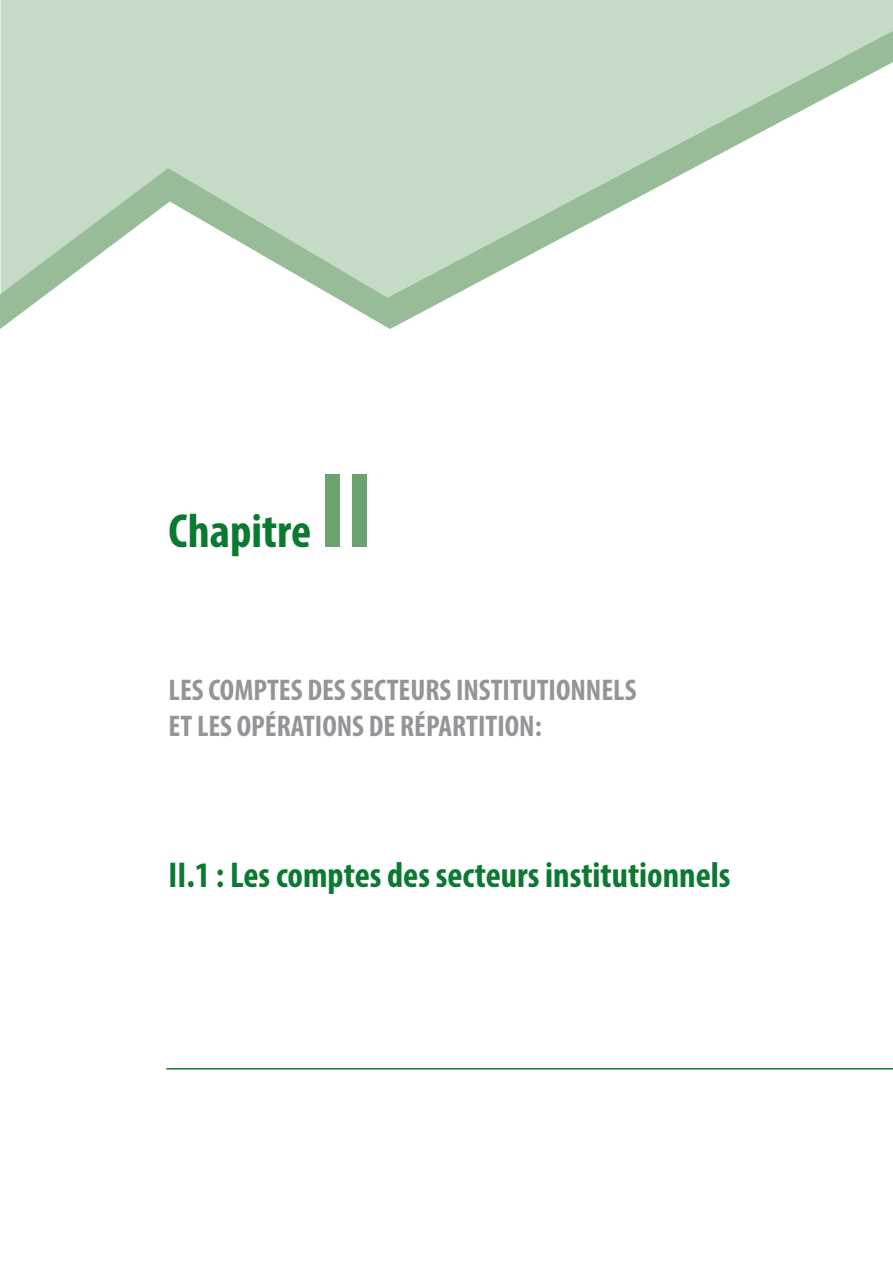
<style>
.page{position:relative;width:893px;height:1263px;background:#fff}
.page>*{position:absolute;margin:0;border:0;box-sizing:border-box;transform-origin:0 0}
.t1{font:700 condensed 108px "Myriad Pro";color:#6da26f}
.t2{font:700 condensed 48px "Myriad Pro";color:#0b7931}
.t3{font:700 condensed 36px "Myriad Pro";color:#0b7931}
.t4{font:700 condensed 30px/36px "Myriad Pro";color:#939598}
</style>
<div class="page">
<div style="left:1px;top:0;width:892px;height:20px;background:#c6dbc6"></div>
<svg style="left:0;top:20px;width:893px;height:309px;fill:#c6dbc6"></svg>
<hr style="left:166px;top:1068px;width:727px;height:1px;background:#0b7931">
<h2 class="t2" style="left:169px;top:501px;width:144px">Chapitre</h2>
<h1 class="t1" style="left:319px;top:443px;width:55px">II</h1>
<p class="t4" style="left:169px;top:671px;width:469px">LES COMPTES DES SECTEURS INSTITUTIONNELS<br>ET LES OPÉRATIONS DE RÉPARTITION:</p>
<p class="t3" style="left:169px;top:853px;width:563px">II.1 : Les comptes des secteurs institutionnels</p>
</div>
